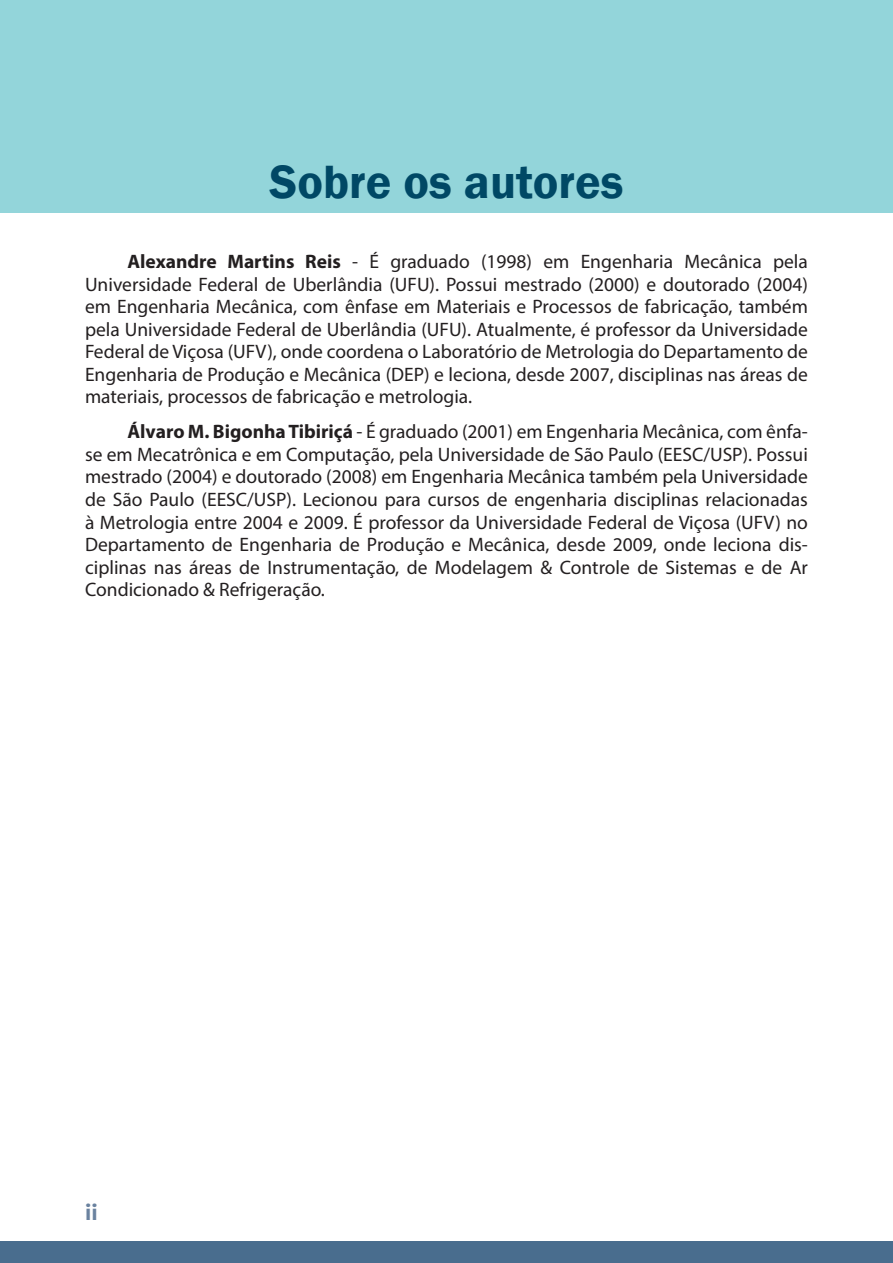
<style>
.page{position:relative;width:893px;height:1263px;background:#fff}
.page>*{position:absolute;margin:0;border:0;box-sizing:border-box;transform-origin:0 0}
.Título{font:600 48px "Franklin Gothic";color:#004865}
.t1{font:700 21px "Montserrat";color:#6a829f}
.Corpo_de_texto{font:19.5px/22.5px "Myriad Pro";color:#231f20;text-align:justify}
.s1{font-weight:700}
</style>
<div class="page">
<div style="left:0;top:1242px;width:893px;height:21px;background:#496d8e"></div>
<div style="left:0;top:0;width:893px;height:213px;background:#93d5da"></div>
<p class="Título" style="left:270px;top:152px;width:355px">Sobre os autores</p>
<p class="Corpo_de_texto" style="left:85px;top:250px;width:724px;text-indent:43px"><span class="s1">Alexandre Martins Reis</span> - É graduado (1998) em Engenharia Mecânica pela Universidade Federal de Uberlândia (UFU). Possui mestrado (2000) e doutorado (2004) em Engenharia Mecânica, com ênfase em Materiais e Processos de fabricação, também pela Universidade Federal de Uberlândia (UFU). Atualmente, é professor da Universidade Federal de Viçosa (UFV), onde coordena o Laboratório de Metrologia do Departamento de Engenharia de Produção e Mecânica (DEP) e leciona, desde 2007, disciplinas nas áreas de materiais, processos de fabricação e metrologia.</p>
<p class="Corpo_de_texto" style="left:85px;top:420px;width:724px;text-indent:43px"><span class="s1">Álvaro M. Bigonha Tibiriçá</span> - É graduado (2001) em Engenharia Mecânica, com ênfa&shy;se em Mecatrônica e em Computação, pela Universidade de São Paulo (EESC/USP). Possui mestrado (2004) e doutorado (2008) em Engenharia Mecânica também pela Universidade de São Paulo (EESC/USP). Lecionou para cursos de engenharia disciplinas relacionadas à Metrologia entre 2004 e 2009. É professor da Universidade Federal de Viçosa (UFV) no Departamento de Engenharia de Produção e Mecânica, desde 2009, onde leciona dis&shy;ciplinas nas áreas de Instrumentação, de Modelagem &amp; Controle de Sistemas e de Ar Condicionado &amp; Refrigeração.</p>
<p class="t1" style="left:85px;top:1197px;width:14px">ii</p>
</div>
